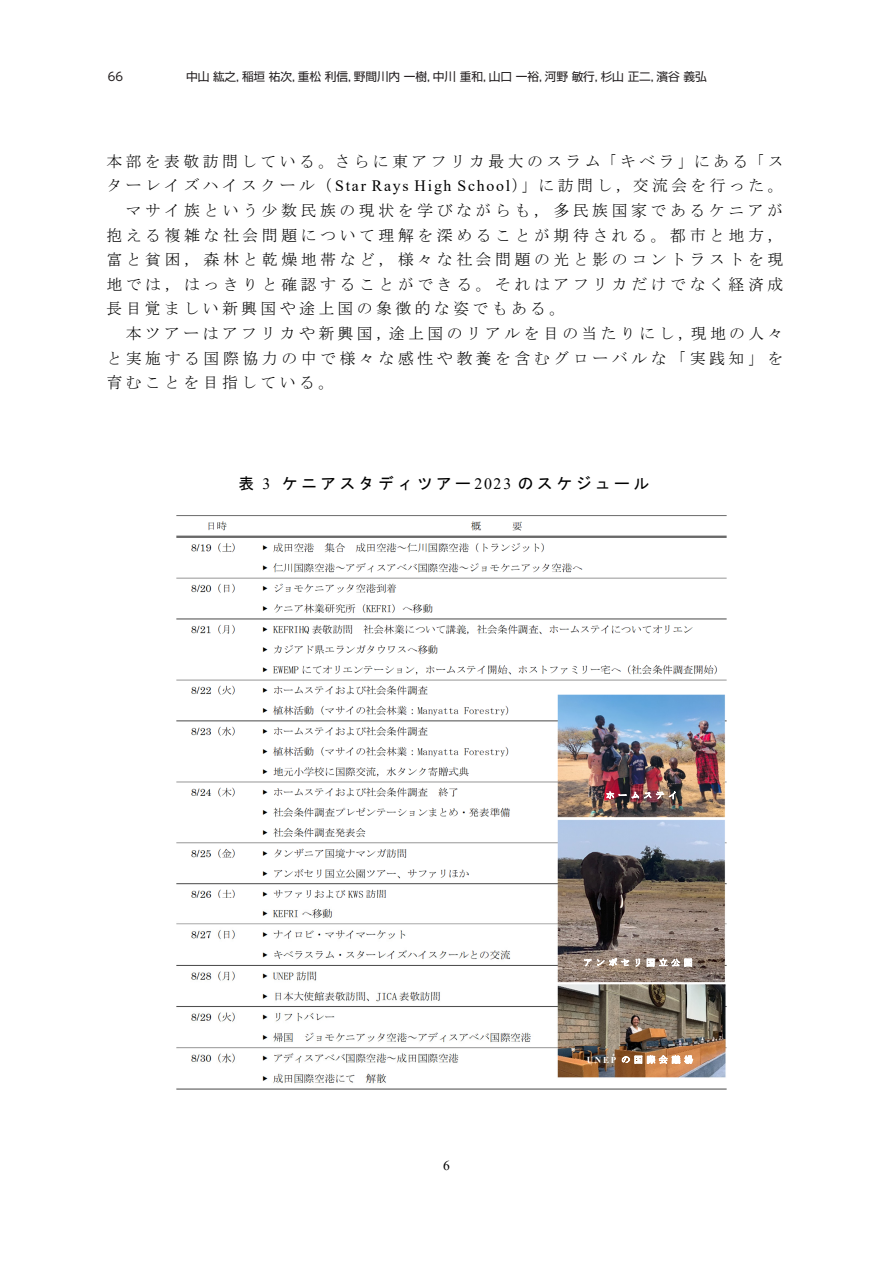
<style>
.page{position:relative;width:893px;height:1263px;background:#fff}
.page>*{position:absolute;margin:0;border:0;box-sizing:border-box;transform-origin:0 0}
.t1{font:15.9px "MS Mincho";letter-spacing:.23em;color:#000}
.t2{font:15.9px "MS Gothic";letter-spacing:.215em;color:#000}
.t3{font:13.5px "Times New Roman";color:#000}
.t4{font:11.7px "Shin Go Pr 6 N";letter-spacing:-.01em;color:#231f20}
.t5{font:11.7px "UD Shin Go Pr 6 N";color:#231f20}
.t6{font:9px "MS Mincho";letter-spacing:.4em;color:#fff}
.s1{font-family:"Times New Roman"}
.s2{font-family:"Times New Roman";font-weight:700}
</style>
<div class="page">
<img style="left:176px;top:515px;width:551px;height:575px">
<img style="left:572px;top:950px;width:135px;height:22px">
<img style="left:576px;top:1047px;width:132px;height:22px">
<p class="t5" style="left:108px;top:67px;width:17px">66</p>
<p class="t4" style="left:186px;top:67px;width:522px">中山紘之，稲垣祐次，重松利信，野間川内一樹，中川重和，山口一裕，河野敏行，杉山正二，濱谷義弘</p>
<p class="t1" style="left:106px;top:153px;width:679px">本部を表敬訪問している。さらに東アフリカ最大のスラム「キベラ」にある「ス</p>
<p class="t1" style="left:106px;top:178px;width:679px">ターレイズハイスクール（<span class="s1">Star Rays High School</span>）」に訪問し，交流会を行った。</p>
<p class="t1" style="left:126px;top:202px;width:659px">マサイ族という少数民族の現状を学びながらも，多民族国家であるケニアが</p>
<p class="t1" style="left:106px;top:227px;width:678px">抱える複雑な社会問題について理解を深めることが期待される。都市と地方，</p>
<p class="t1" style="left:106px;top:252px;width:678px">富と貧困，森林と乾燥地帯など，様々な社会問題の光と影のコントラストを現</p>
<p class="t1" style="left:106px;top:276px;width:678px">地では，はっきりと確認することができる。それはアフリカだけでなく経済成</p>
<p class="t1" style="left:106px;top:301px;width:460px">長目覚ましい新興国や途上国の象徴的な姿でもある。</p>
<p class="t1" style="left:126px;top:325px;width:659px">本ツアーはアフリカや新興国，途上国のリアルを目の当たりにし，現地の人々</p>
<p class="t1" style="left:106px;top:350px;width:678px">と実施する国際協力の中で様々な感性や教養を含むグローバルな「実践知」を</p>
<p class="t1" style="left:106px;top:375px;width:229px">育むことを目指している。</p>
<p class="t2" style="left:239px;top:476px;width:412px">表 <span class="s1">3</span> ケニアスタディツアー<span class="s1">2023</span> のスケジュール</p>
<p class="t6" style="left:606px;top:791px;width:73px">ホームステイ</p>
<p class="t6" style="left:583px;top:958px;width:111px">アンボセリ国立公園</p>
<p class="t3" style="left:443px;top:1156px;width:8px">6</p>
<p class="t6" style="left:587px;top:1055px;width:108px"><span class="s2">UNEP</span> の国際会議場</p>
</div>
